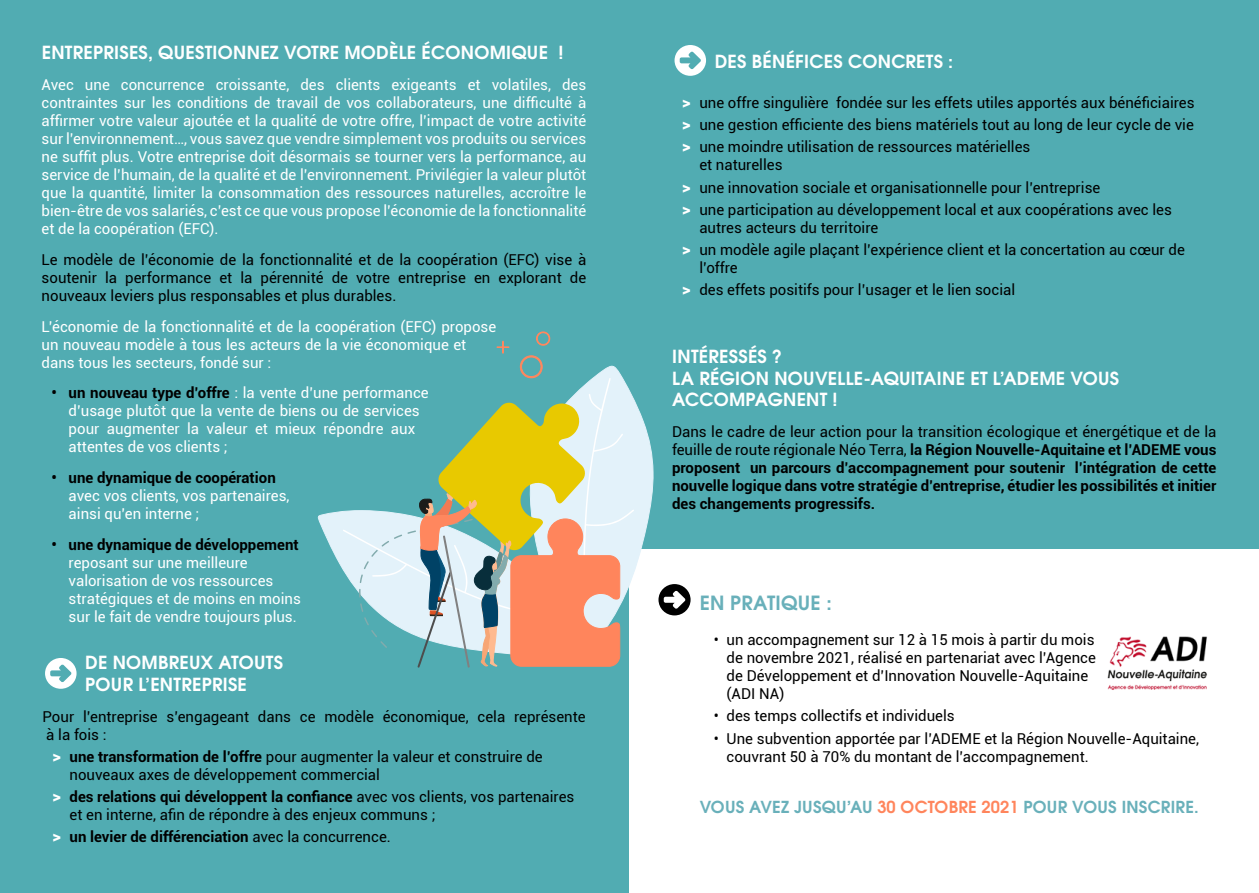
<style>
.page{position:relative;width:1259px;height:893px;background:#51acb2}
.page>*{position:absolute;margin:0;border:0;box-sizing:border-box;transform-origin:0 0}
.t1{font:700 19.5px "Te X Gyre Adventor";letter-spacing:.015em;color:#69b0ba}
.t2{font:700 18px/21.6px "Te X Gyre Adventor";letter-spacing:.015em;color:#fff}
.t3{font:700 16.5px "Te X Gyre Adventor";letter-spacing:.015em;color:#69b0ba}
.t4{font:15px/18px "Roboto";color:#000}
.t5{font:15px/18px "Roboto";color:#fff}
.t6{font:700 15px/18px "Roboto";color:#000;text-align:justify}
.s1{font-weight:700;color:#000}
.s2{font-weight:900;font-size:16.5px;color:#fff}
.s3{font-weight:700}
.s4{font-weight:400}
.s5{color:#ff855c}
</style>
<div class="page">
<div style="left:45px;top:658px;width:32px;height:31px;background:#fff;border-radius:50%"></div>
<svg style="left:50px;top:664px;width:22px;height:18px"></svg>
<div style="left:674px;top:45px;width:32px;height:31px;background:#fff;border-radius:50%"></div>
<svg style="left:679px;top:51px;width:22px;height:18px"></svg>
<div style="left:629px;top:550px;width:630px;height:343px;background:#fff"></div>
<div style="left:658px;top:584px;width:32px;height:31px;background:#000;border-radius:50%"></div>
<svg style="left:664px;top:591px;width:21px;height:18px"></svg>
<svg style="left:317px;top:399px;width:337px;height:173px"></svg>
<svg style="left:343px;top:332px;width:291px;height:336px"></svg>
<img style="left:1107px;top:636px;width:100px;height:54px">
<p class="t2" style="left:42px;top:40px;width:523px">ENTREPRISES, QUESTIONNEZ VOTRE MODÈLE ÉCONOMIQUE !</p>
<p class="t5" style="left:42px;top:75px;width:546px;text-align:justify">Avec une concurrence croissante, des clients exigeants et volatiles, des contraintes sur les conditions de travail de vos collaborateurs, une difficulté à affirmer votre valeur ajoutée et la qualité de votre offre, l’impact de votre activité sur l’environnement…, vous savez que vendre simplement vos produits ou services ne suffit plus. Votre entreprise doit désormais se tourner vers la performance, au service de l’humain, de la qualité et de l’environnement. Privilégier la valeur plutôt que la quantité, limiter la consommation des ressources naturelles, accroître le bien-être de vos salariés, c’est ce que vous propose l’économie de la fonctionnalité et de la coopération (EFC).</p>
<p class="t4" style="left:42px;top:250px;width:546px;text-align:justify">Le modèle de l’économie de la fonctionnalité et de la coopération (EFC) vise à soutenir la performance et la pérennité de votre entreprise en explorant de nouveaux leviers plus responsables et plus durables.</p>
<p class="t5" style="left:42px;top:317px;width:456px">L’économie de la fonctionnalité et de la coopération (EFC) propose un nouveau modèle à tous les acteurs de la vie économique et dans tous les secteurs, fondé sur :</p>
<p class="t5" style="left:69px;top:383px;width:361px;text-indent:-17px"><span class="s1">• un nouveau type d’offre</span> : la vente d’une performance d’usage plutôt que la vente de biens ou de services pour augmenter la valeur et mieux répondre aux attentes de vos clients ;</p>
<p class="t6" style="left:52px;top:468px;width:226px">• une dynamique de coopération</p>
<p class="t5" style="left:69px;top:486px;width:222px">avec vos clients, vos partenaires, ainsi qu’en interne ;</p>
<p class="t6" style="left:52px;top:535px;width:249px">• une dynamique de développement</p>
<p class="t5" style="left:69px;top:553px;width:234px">reposant sur une meilleure valorisation de vos ressources stratégiques et de moins en moins sur le fait de vendre toujours plus.</p>
<p class="t2" style="left:85px;top:650px;width:199px">DE NOMBREUX ATOUTS<br>POUR L’ENTREPRISE</p>
<p class="t4" style="left:43px;top:707px;width:544px">Pour l’entreprise s’engageant dans ce modèle économique, cela représente à la fois :</p>
<p class="t4" style="left:70px;top:747px;width:475px;text-indent:-17px"><span class="s2">&gt;</span> <span class="s3">une transformation de l’offre</span> pour augmenter la valeur et construire de nouveaux axes de développement commercial</p>
<p class="t4" style="left:70px;top:787px;width:506px;text-indent:-17px"><span class="s2">&gt;</span> <span class="s3">des relations qui développent la confiance</span> avec vos clients, vos partenaires et en interne, afin de répondre à des enjeux communs ;</p>
<p class="t6" style="left:53px;top:827px;width:340px"><span class="s2">&gt;</span> un levier de différenciation <span class="s4">avec la concurrence.</span></p>
<p class="t2" style="left:714px;top:49px;width:240px">DES BÉNÉFICES CONCRETS :</p>
<p class="t4" style="left:682px;top:91px;width:514px;line-height:22.2px;text-align:justify"><span class="s2">&gt;</span> une offre singulière fondée sur les effets utiles apportés aux bénéficiaires <span class="s2">&gt;</span> une gestion efficiente des biens matériels tout au long de leur cycle de vie <span class="s2">&gt;</span> une moindre utilisation de ressources matérielles</p>
<p class="t4" style="left:682px;top:153px;width:491px;line-height:22.2px;text-indent:17px">et naturelles<br><span class="s2">&gt;</span> une innovation sociale et organisationnelle pour l’entreprise<br><span class="s2">&gt;</span> une participation au développement local et aux coopérations avec les</p>
<p class="t4" style="left:682px;top:216px;width:504px;line-height:22.2px;text-indent:17px">autres acteurs du territoire<br><span class="s2">&gt;</span> un modèle agile plaçant l’expérience client et la concertation au cœur de</p>
<p class="t4" style="left:682px;top:256px;width:334px;line-height:22.2px;text-indent:17px">l’offre<br><span class="s2">&gt;</span> des effets positifs pour l’usager et le lien social</p>
<p class="t2" style="left:672px;top:344px;width:449px">INTÉRESSÉS ?<br>LA RÉGION NOUVELLE-AQUITAINE ET L’ADEME VOUS<br>ACCOMPAGNENT !</p>
<p class="t6" style="left:672px;top:422px;width:546px"><span class="s4">Dans le cadre de leur action pour la transition écologique et énergétique et de la feuille de route régionale Néo Terra,</span> la Région Nouvelle-Aquitaine et l’ADEME vous proposent un parcours d’accompagnement pour soutenir l’intégration de cette nouvelle logique dans votre stratégie d’entreprise, étudier les possibilités et initier des changements progressifs.</p>
<h1 class="t1" style="left:699px;top:586px;width:134px">EN PRATIQUE :</h1>
<p class="t4" style="left:726px;top:630px;width:371px;text-indent:-13px">• un accompagnement sur 12 à 15 mois à partir du mois de novembre 2021, réalisé en partenariat avec l’Agence de Développement et d’Innovation Nouvelle-Aquitaine (ADI NA)</p>
<p class="t4" style="left:714px;top:706px;width:242px">• des temps collectifs et individuels</p>
<p class="t4" style="left:726px;top:729px;width:474px;text-indent:-13px">• Une subvention apportée par l’ADEME et la Région Nouvelle-Aquitaine, couvrant 50 à 70% du montant de l’accompagnement.</p>
<p class="t3" style="left:699px;top:793px;width:500px">VOUS AVEZ JUSQU’AU <span class="s5">30 OCTOBRE 2021</span> POUR VOUS INSCRIRE.</p>
</div>
